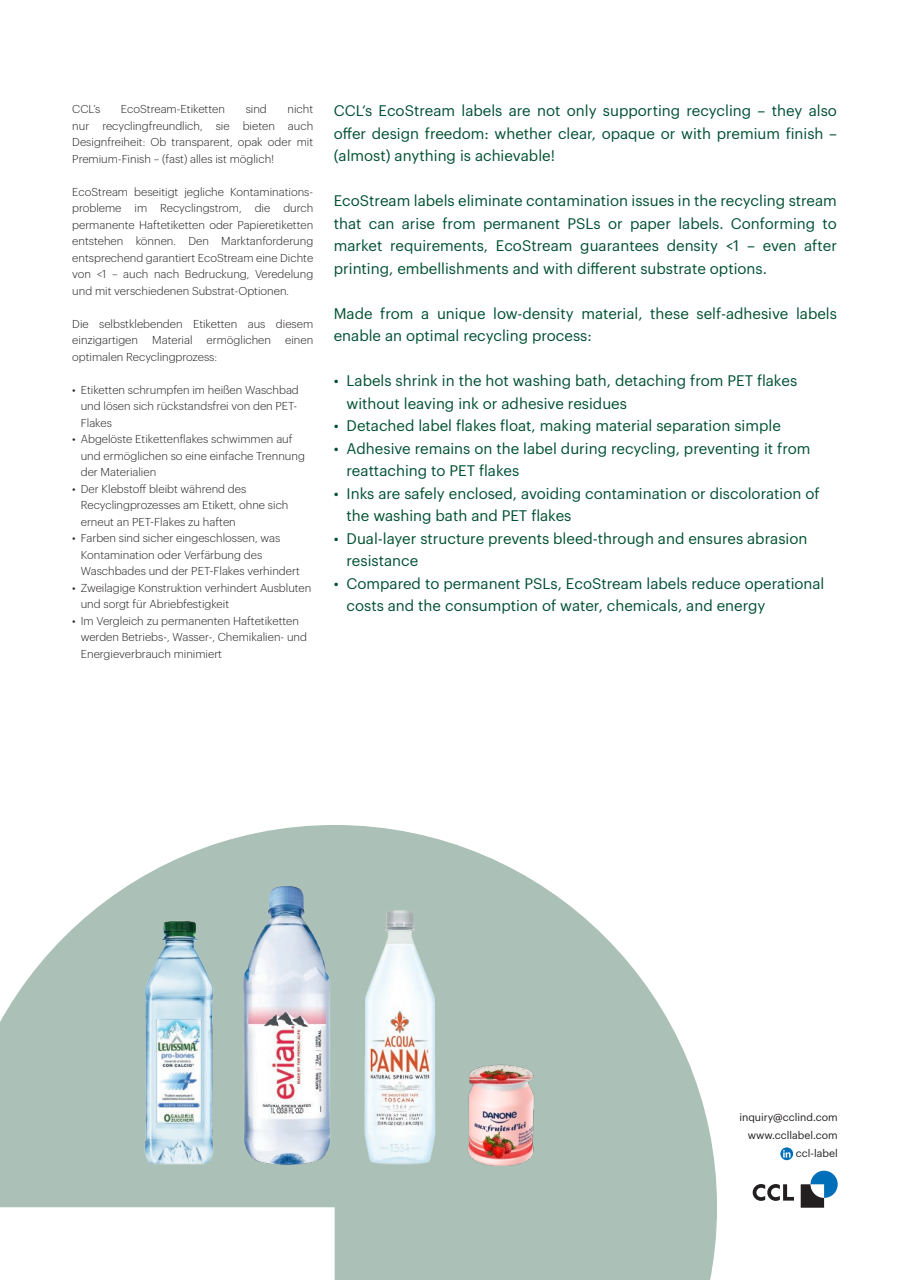
<style>
.page{position:relative;width:910px;height:1280px;background:#fff}
.page>*{position:absolute;margin:0;border:0;box-sizing:border-box;transform-origin:0 0}
.t1{font:15px/22.5px "Graphik";color:#005032}
.t2{font:300 11.25px/16.5px "Graphik";color:#231f20}
.t3{font:10.5px/18px "Graphik";color:#231f20;text-align:right}
</style>
<div class="page">
<svg style="left:0;top:825px;width:717px;height:455px;fill:#abc1b7"></svg>
<svg style="left:753px;top:1184px;width:41px;height:17px"></svg>
<svg style="left:801px;top:1171px;width:37px;height:37px"></svg>
<img style="left:469px;top:1056px;width:108px;height:110px">
<img style="left:334px;top:901px;width:135px;height:271px">
<img style="left:233px;top:882px;width:107px;height:286px">
<img style="left:137px;top:915px;width:82px;height:252px">
<svg style="left:780px;top:1147px;width:13px;height:13px"></svg>
<svg style="left:783px;top:1150px;width:7px;height:7px"></svg>
<p class="t2" style="left:72px;top:100px;width:242px;text-align:justify;text-indent:215px">nicht nur recyclingfreundlich, sie bieten auch Designfreiheit: Ob transparent, opak oder mit Premium-Finish – (fast) alles ist möglich!</p>
<p class="t2" style="left:72px;top:182px;width:242px;text-align:justify">EcoStream beseitigt jegliche Kontaminations&shy;probleme im Recyclingstrom, die durch permanente Haftetiketten oder Papieretiketten entstehen können. Den Marktanforderung entsprechend garantiert EcoStream eine Dichte von &lt;1 – auch nach Bedruckung, Veredelung und mit verschiedenen Substrat-Optionen.</p>
<p class="t2" style="left:72px;top:314px;width:242px">Die selbstklebenden Etiketten aus diesem einzigartigen</p>
<p class="t2" style="left:72px;top:100px;width:29px">CCL’s</p>
<p class="t2" style="left:121px;top:100px;width:105px">EcoStream-Etiketten</p>
<p class="t2" style="left:246px;top:100px;width:23px">sind</p>
<p class="t2" style="left:152px;top:331px;width:42px">Material</p>
<p class="t2" style="left:207px;top:331px;width:66px">ermöglichen</p>
<p class="t2" style="left:285px;top:331px;width:30px">einen</p>
<p class="t2" style="left:72px;top:347px;width:146px">optimalen Recyclingprozess:</p>
<p class="t2" style="left:81px;top:380px;width:220px;text-indent:-9px">• Etiketten schrumpfen im heißen Waschbad und lösen sich rückstandsfrei von den PET-<br>Flakes</p>
<p class="t2" style="left:81px;top:430px;width:226px;text-indent:-9px">• Abgelöste Etikettenflakes schwimmen auf und ermöglichen so eine einfache Trennung der Materialien</p>
<p class="t2" style="left:81px;top:480px;width:209px;text-indent:-9px">• Der Klebstoff bleibt während des<br>Recyclingprozesses am Etikett, ohne sich erneut an PET-Flakes zu haften</p>
<p class="t2" style="left:81px;top:529px;width:221px;text-indent:-9px">• Farben sind sicher eingeschlossen, was<br>Kontamination oder Verfärbung des<br>Waschbades und der PET-Flakes verhindert</p>
<p class="t2" style="left:81px;top:579px;width:232px;text-indent:-9px">• Zweilagige Konstruktion verhindert Ausbluten und sorgt für Abriebfestigkeit</p>
<p class="t2" style="left:81px;top:612px;width:228px;text-indent:-9px">• Im Vergleich zu permanenten Haftetiketten werden Betriebs-, Wasser-, Chemikalien- und<br>Energieverbrauch minimiert</p>
<h1 class="t1" style="left:334px;top:98px;width:505px;text-align:justify">CCL‘s EcoStream labels are not only supporting recycling – they also offer design freedom: whether clear, opaque or with premium finish – (almost) anything is achievable!</h1>
<p class="t1" style="left:334px;top:188px;width:505px;text-align:justify">EcoStream labels eliminate contamination issues in the recycling stream that can arise from permanent PSLs or paper labels. Conforming to market requirements, EcoStream guarantees density &lt;1 – even after printing, embellishments and with different substrate options.</p>
<h1 class="t1" style="left:334px;top:301px;width:505px">Made from a unique low-density material, these self-adhesive labels enable an optimal recycling process:</h1>
<h1 class="t1" style="left:347px;top:368px;width:452px;text-indent:-13px">• Labels shrink in the hot washing bath, detaching from PET flakes without leaving ink or adhesive residues</h1>
<h1 class="t1" style="left:334px;top:413px;width:449px">• Detached label flakes float, making material separation simple</h1>
<h1 class="t1" style="left:347px;top:436px;width:465px;text-indent:-13px">• Adhesive remains on the label during recycling, preventing it from reattaching to PET flakes</h1>
<h1 class="t1" style="left:347px;top:481px;width:475px;text-indent:-13px">• Inks are safely enclosed, avoiding contamination or discoloration of the washing bath and PET flakes</h1>
<h1 class="t1" style="left:347px;top:526px;width:462px;text-indent:-13px">• Dual-layer structure prevents bleed-through and ensures abrasion resistance</h1>
<h1 class="t1" style="left:347px;top:571px;width:479px;text-indent:-13px">• Compared to permanent PSLs, EcoStream labels reduce operational costs and the consumption of water, chemicals, and energy</h1>
<p class="t3" style="left:739px;top:1107px;width:100px">inquiry@cclind.com www.ccllabel.com ccl-label</p>
</div>
